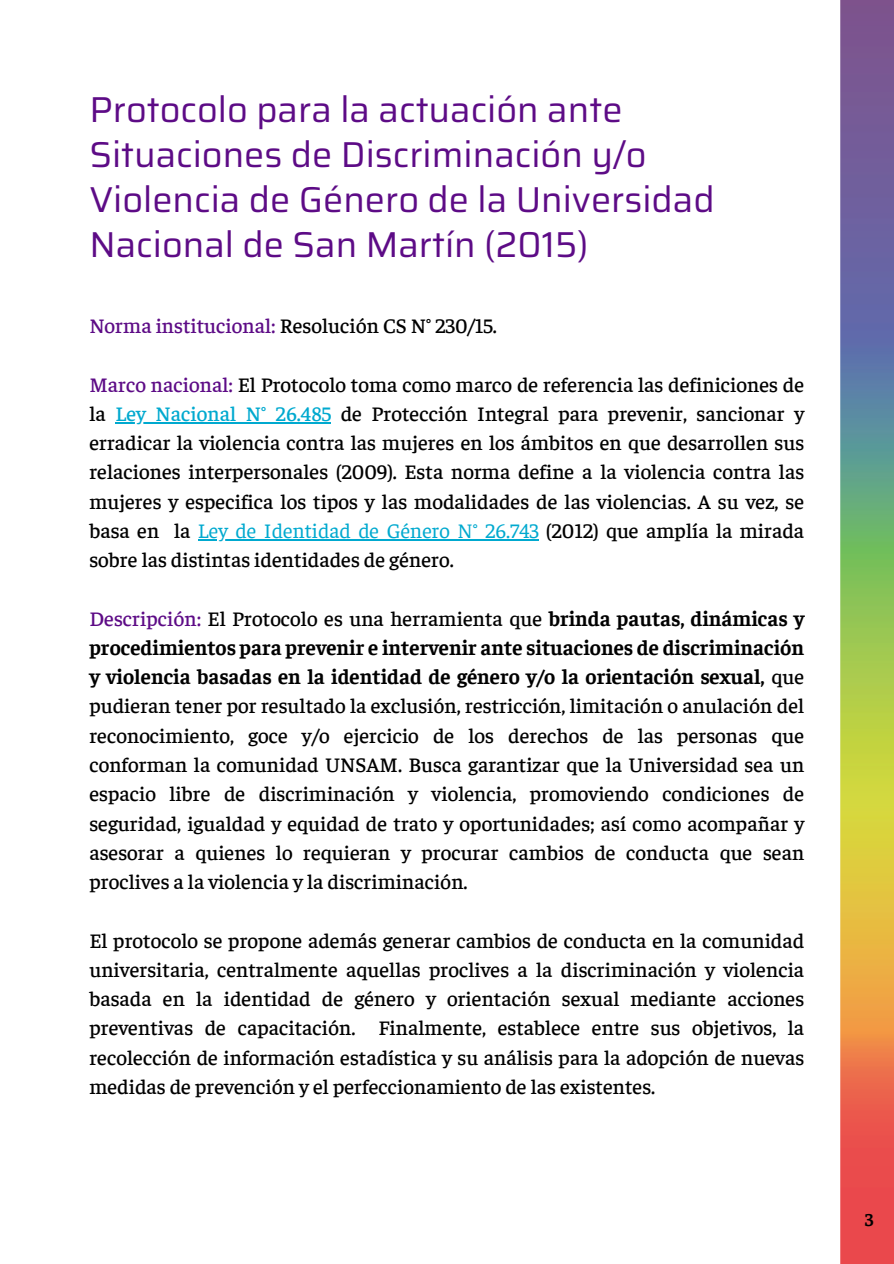
<style>
.page{position:relative;width:894px;height:1264px;background:#fff}
.page>*{position:absolute;margin:0;border:0;box-sizing:border-box;transform-origin:0 0}
.t1{font:36px/45px "Saira UNSAM";color:#5d0b86}
.t2{font:500 21px/29.2px "Faustina";color:#000;text-align:justify}
.t3{font:700 18px "Faustina";color:#000}
.s1{color:#5d0b86}
.s2{color:#00a9cf}
.s3{font-weight:400;color:#00a9cf}
.s4{font-weight:700}
</style>
<div class="page">
<hr style="left:115px;top:422px;width:216px;height:1px;background:#00a9cf">
<hr style="left:198px;top:539px;width:340px;height:1px;background:#00a9cf">
<img style="left:840px;top:0;width:53px;height:1263px">
<p class="t1" style="left:89px;top:87px;width:626px">Protocolo para la actuación ante Situaciones de Discriminación y/o Violencia de Género de la Universidad Nacional de San Martín (2015)</p>
<h1 class="t2" style="left:89px;top:310px;width:409px"><span class="s1">Norma institucional:</span> Resolución CS N° 230/15.</h1>
<h2 class="t2" style="left:89px;top:368px;width:716px"><span class="s1">Marco nacional:</span> El Protocolo toma como marco de referencia las definiciones de la</h2>
<p class="t2" style="left:89px;top:397px;width:716px;text-indent:26px"><span class="s2">Ley Nacional N° 26.485</span> de Protección Integral para prevenir, sancionar y erradicar la violencia contra las mujeres en los ámbitos en que desarrollen sus relaciones interpersonales (2009). Esta norma define a la violencia contra las mujeres y especifica los tipos y las modalidades de las violencias. A su vez, se basa en la <span class="s3">Ley de Identidad de Género N° 26.743</span> (2012) que amplía la mirada</p>
<h2 class="t2" style="left:89px;top:544px;width:366px">sobre las distintas identidades de género.</h2>
<h2 class="t2" style="left:89px;top:602px;width:716px"><span class="s1">Descripción:</span> El Protocolo es una herramienta que <span class="s4">brinda pautas, dinámicas y procedimientos para prevenir e intervenir ante situaciones de discriminación y violencia basadas en la identidad de género y/o la orientación sexual,</span> que pudieran tener por resultado la exclusión, restricción, limitación o anulación del reconocimiento, goce y/o ejercicio de los derechos de las personas que conforman la comunidad UNSAM. Busca garantizar que la Universidad sea un espacio libre de discriminación y violencia, promoviendo condiciones de seguridad, igualdad y equidad de trato y oportunidades; así como acompañar y</h2>
<h2 class="t2" style="left:89px;top:836px;width:716px">asesorar a quienes lo requieran y procurar cambios de conducta que sean proclives a la violencia y la discriminación.</h2>
<h2 class="t2" style="left:89px;top:924px;width:716px">El protocolo se propone además generar cambios de conducta en la comunidad universitaria, centralmente aquellas proclives a la discriminación y violencia basada en la identidad de género y orientación sexual mediante acciones preventivas de capacitación. Finalmente, establece entre sus objetivos, la recolección de información estadística y su análisis para la adopción de nuevas medidas de prevención y el perfeccionamiento de las existentes.</h2>
<p class="t3" style="left:864px;top:1206px;width:10px">3</p>
</div>
